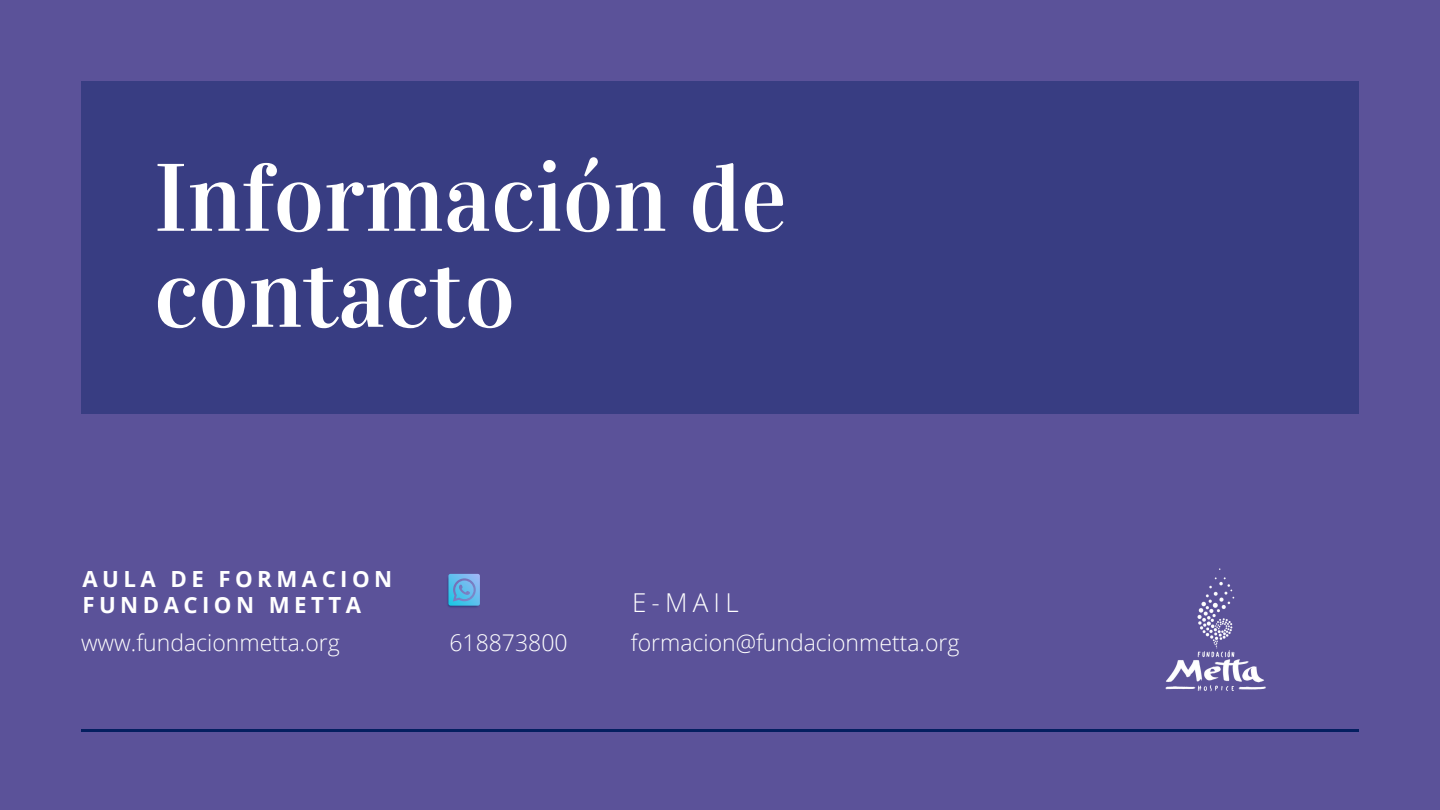
<style>
.page{position:relative;width:1440px;height:810px;background:#5b5299}
.page>*{position:absolute;margin:0;border:0;box-sizing:border-box;transform-origin:0 0}
.t1{font:96px/96px "Vidaloka";color:#fff}
.t2{font:300 26px "Open Sans";color:#fff}
.t3{font:300 23px "Open Sans";color:#fff}
.t4{font:700 22.2px/26.2px "Open Sans";letter-spacing:.2em;color:#fff}
</style>
<div class="page">
<hr style="left:81px;top:729px;width:1278px;height:2px;background:#041f60">
<div style="left:81px;top:81px;width:1278px;height:332px;background:#383d82"></div>
<img style="left:447px;top:578px;width:31px;height:30px">
<svg style="left:448px;top:574px;width:32px;height:32px"></svg>
<img style="left:1165px;top:568px;width:101px;height:124px">
<h1 class="t1" style="left:154px;top:151px;width:634px">Información de contacto</h1>
<p class="t4" style="left:82px;top:565px;width:311px">AULA DE FORMACION<br>FUNDACION METTA</p>
<p class="t3" style="left:81px;top:627px;width:260px">www.fundacionmetta.org</p>
<p class="t3" style="left:449px;top:627px;width:120px">618873800</p>
<p class="t2" style="left:632px;top:584px;width:108px">E-MAIL</p>
<p class="t3" style="left:631px;top:627px;width:330px">formacion@fundacionmetta.org</p>
</div>
